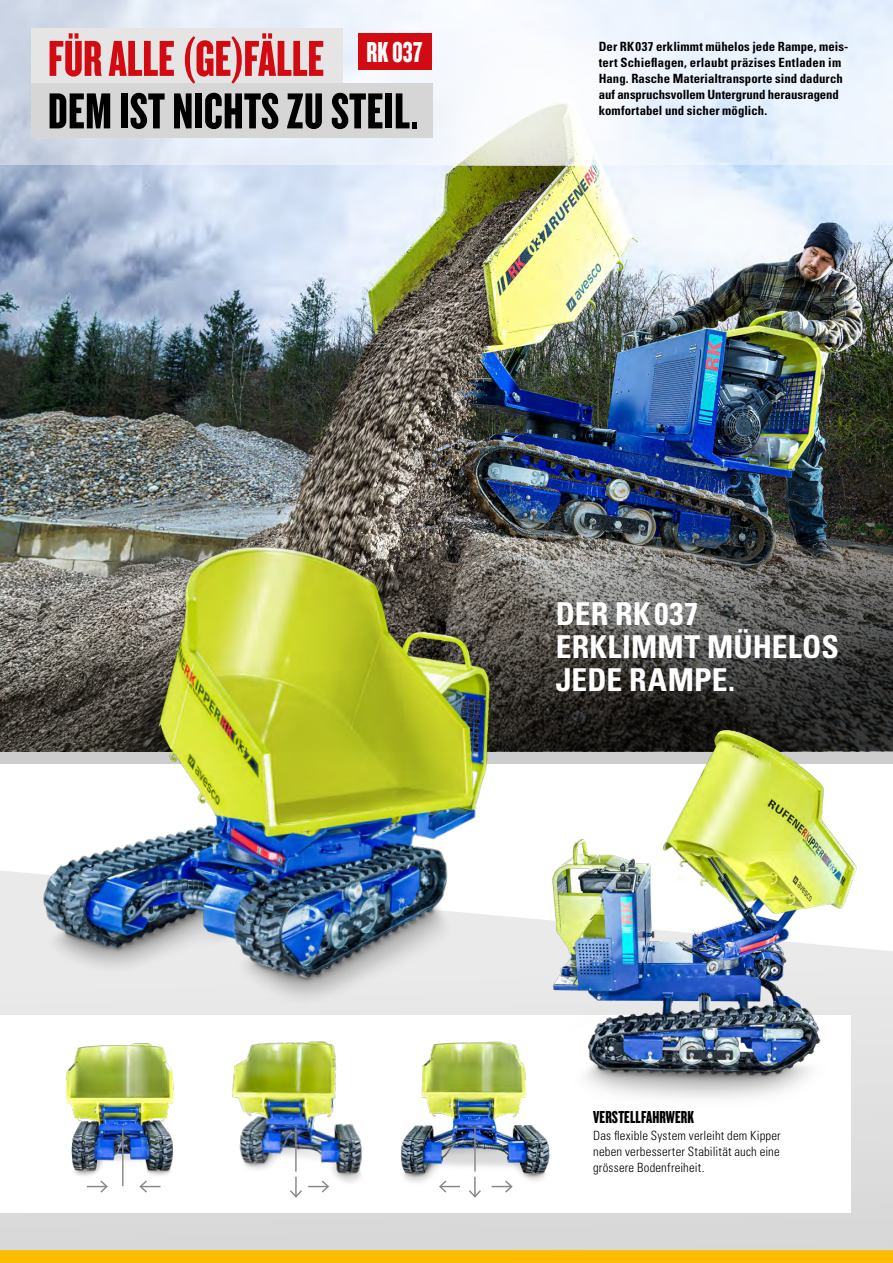
<style>
.page{position:relative;width:893px;height:1263px;background:#fff}
.page>*{position:absolute;margin:0;border:0;box-sizing:border-box;transform-origin:0 0}
.t1{font:52.5px "Knockout HTF68 Full Featherwt";letter-spacing:.01em;color:#000}
.t2{font:52.5px "Knockout HTF68 Full Featherwt";color:#d20a11}
.t3{font:700 condensed 31.5px/33px "Univers";letter-spacing:.005em;color:#fff}
.t4{font:30px "Knockout HTF68 Full Featherwt";color:#fff}
.t5{font:18px "Knockout HTF68 Full Featherwt";letter-spacing:.005em;color:#000}
.t6{font:700 condensed 12.75px/16px "Univers";letter-spacing:.005em;color:#000}
.t7{font:300 condensed 12.75px/16px "Univers";letter-spacing:.015em;color:#000;text-align:justify}
</style>
<div class="page">
<div style="left:0;top:1250px;width:893px;height:13px;background:#fcbc00"></div>
<svg style="left:0;top:950px;width:893px;height:300px;background:#dadada"></svg>
<div style="left:0;top:1015px;width:850px;height:197px;background:#fff"></div>
<svg style="left:0;top:0;width:893px;height:164px;background:#e2ebf7"></svg>
<img style="left:0;top:164px;width:893px;height:587px">
<img style="left:66px;top:1045px;width:108px;height:143px">
<img style="left:232px;top:1045px;width:130px;height:138px">
<img style="left:401px;top:1045px;width:149px;height:143px">
<hr style="left:122px;top:1127px;width:2px;height:59px;background:#878787">
<hr style="left:295px;top:1127px;width:2px;height:45px;background:#878787">
<hr style="left:474px;top:1127px;width:2px;height:44px;background:#878787">
<svg style="left:138px;top:1179px;width:22px;height:14px"></svg>
<svg style="left:492px;top:1179px;width:22px;height:14px"></svg>
<svg style="left:87px;top:1179px;width:22px;height:14px"></svg>
<svg style="left:438px;top:1179px;width:22px;height:14px"></svg>
<img style="left:0;top:532px;width:605px;height:513px">
<img style="left:489px;top:712px;width:391px;height:413px">
<img style="left:316px;top:3px;width:400px;height:163px">
<div style="left:31px;top:83px;width:401px;height:55px;background:#d6d6d6"></div>
<div style="left:31px;top:29px;width:312px;height:54px;background:#e5e5e5"></div>
<svg style="left:467px;top:1177px;width:15px;height:21px"></svg>
<svg style="left:288px;top:1177px;width:42px;height:21px"></svg>
<div style="left:358px;top:33px;width:73px;height:37px;background:#d20a11"></div>
<h1 class="t2" style="left:48px;top:32px;width:278px">FÜR ALLE (GE)FÄLLE</h1>
<h1 class="t1" style="left:48px;top:84px;width:372px">DEM IST NICHTS ZU STEIL.</h1>
<h3 class="t4" style="left:367px;top:36px;width:58px">RK037</h3>
<p class="t6" style="left:599px;top:38px;width:249px">Der RK037 erklimmt mühelos jede Rampe, meis-- tert Schieflagen, erlaubt präzises Entladen im Hang. Rasche Materialtransporte sind dadurch auf anspruchsvollem Untergrund herausragend komfortabel und sicher möglich.</p>
<h2 class="t3" style="left:556px;top:597px;width:285px">DER RK037<br>ERKLIMMT MÜHELOS<br>JEDE RAMPE.</h2>
<h3 class="t5" style="left:593px;top:1108px;width:102px">VERSTELLFAHRWERK</h3>
<p class="t7" style="left:593px;top:1127px;width:189px">Das flexible System verleiht dem Kipper neben verbesserter Stabilität auch eine grössere Bodenfreiheit.</p>
</div>
